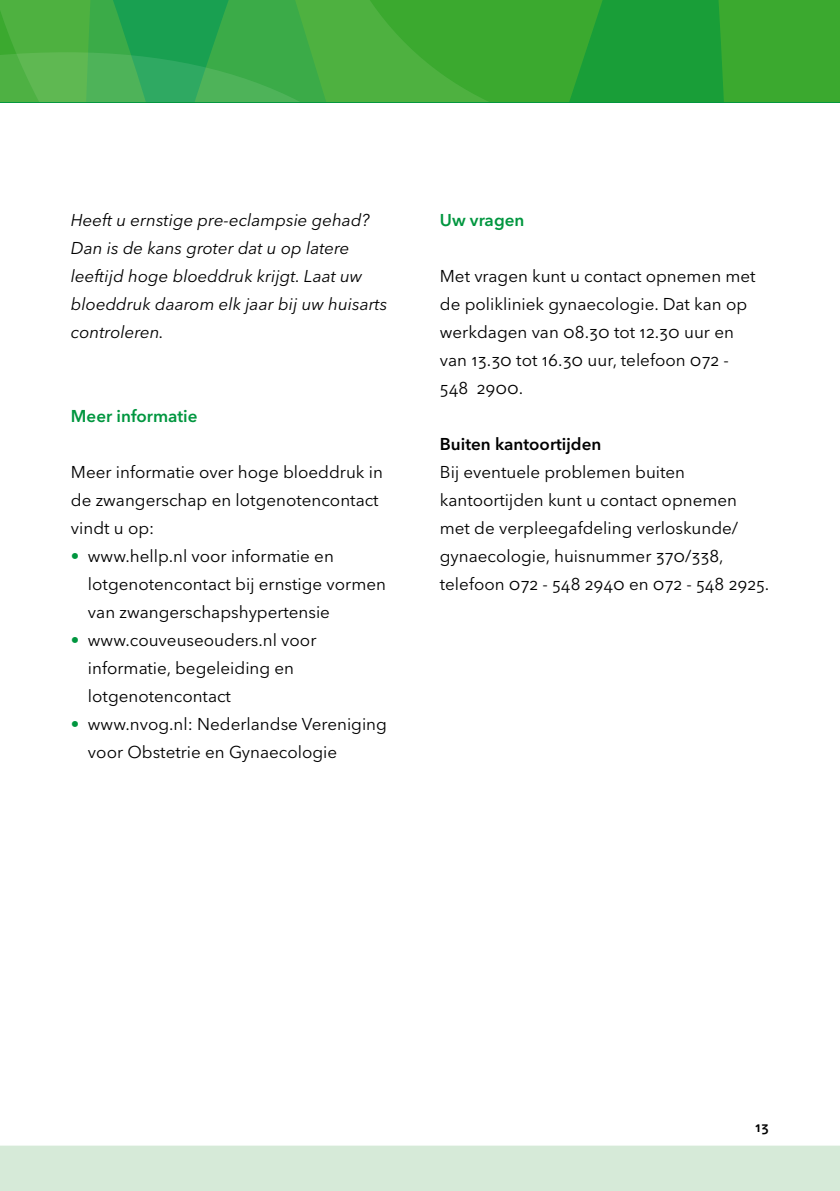
<style>
.page{position:relative;width:840px;height:1191px;background:#fff}
.page>*{position:absolute;margin:0;border:0;box-sizing:border-box;transform-origin:0 0}
.t1{font:17px/28px "Avenir Next LT Pro";color:#000}
.t2{font:italic 17px/28px "Avenir Next LT Pro";color:#000}
.t3{font:600 17px "Avenir Next LT Pro";color:#00963f}
.t4{font:600 17px "Avenir Next LT Pro";color:#000}
.t5{font:600 14px "Avenir Next LT Pro";color:#000}
.s1{color:#00963f}
</style>
<div class="page">
<svg style="left:0;top:0;width:839px;height:102px;background:#36a839"></svg>
<svg style="left:0;top:52px;width:300px;height:50px;background:#45af53"></svg>
<div style="left:0;top:1145px;width:839px;height:46px;background:#d6ead8"></div>
<p class="t2" style="left:71px;top:206px;width:318px">Heeft u ernstige pre-eclampsie gehad?<br>Dan is de kans groter dat u op latere leeftijd hoge bloeddruk krijgt. Laat uw bloeddruk daarom elk jaar bij uw huisarts controleren.</p>
<p class="t3" style="left:71px;top:406px;width:128px">Meer informatie</p>
<p class="t1" style="left:71px;top:458px;width:313px">Meer informatie over hoge bloeddruk in de zwangerschap en lotgenotencontact vindt u op:</p>
<p class="t1" style="left:88px;top:542px;width:299px;text-indent:-17px"><span class="s1">•</span> www.hellp.nl voor informatie en lotgenotencontact bij ernstige vormen van zwangerschapshypertensie</p>
<p class="t1" style="left:88px;top:626px;width:230px;text-indent:-17px"><span class="s1">•</span> www.couveuseouders.nl voor informatie, begeleiding en lotgenotencontact</p>
<p class="t1" style="left:88px;top:710px;width:300px;text-indent:-17px"><span class="s1">•</span> www.nvog.nl: Nederlandse Vereniging voor Obstetrie en Gynaecologie</p>
<p class="t3" style="left:439px;top:210px;width:86px">Uw vragen</p>
<p class="t1" style="left:439px;top:262px;width:317px">Met vragen kunt u contact opnemen met de polikliniek gynaecologie. Dat kan op werkdagen van 08.30 tot 12.30 uur en van 13.30 tot 16.30 uur, telefoon 072 -<br>548 2900.</p>
<p class="t4" style="left:439px;top:434px;width:163px">Buiten kantoortijden</p>
<p class="t1" style="left:439px;top:458px;width:331px">Bij eventuele problemen buiten kantoortijden kunt u contact opnemen met de verpleegafdeling verloskunde/ gynaecologie, huisnummer 370/338, telefoon 072 - 548 2940 en 072 - 548 2925.</p>
<p class="t5" style="left:754px;top:1118px;width:15px">13</p>
</div>
